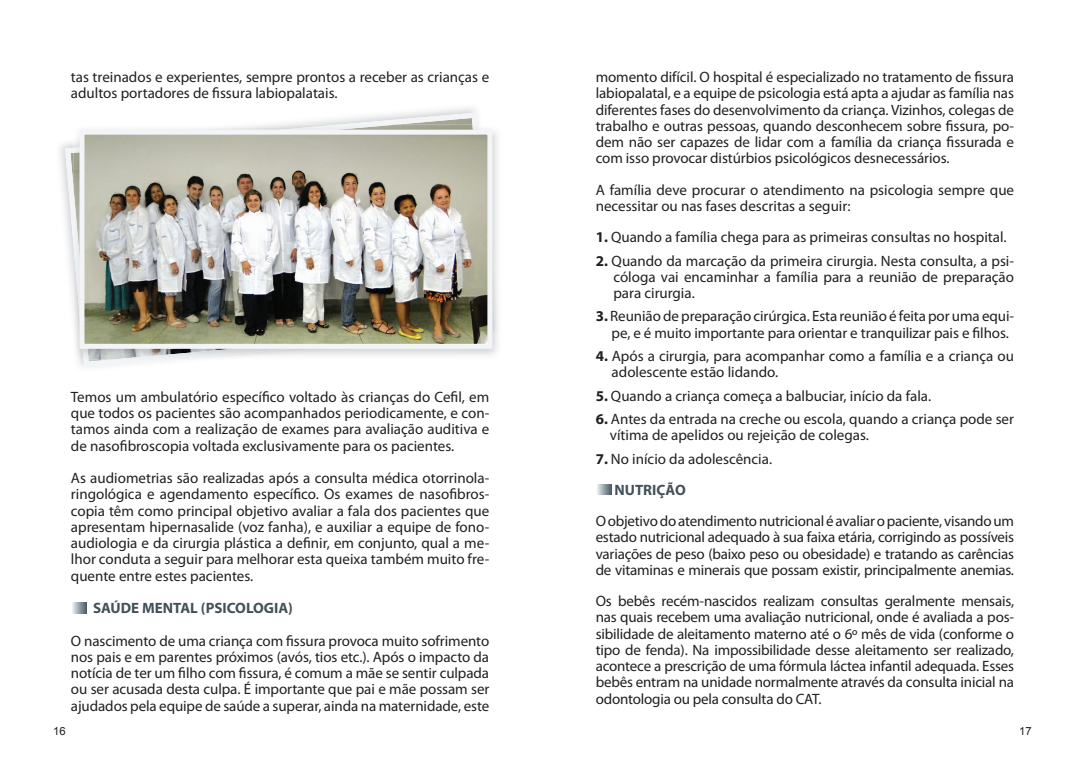
<style>
.page{position:relative;width:1085px;height:780px;background:#fff}
.page>*{position:absolute;margin:0;border:0;box-sizing:border-box;transform-origin:0 0}
.t1{font:15px/16.2px "Myriad Pro";color:#231f20;text-align:justify}
.t2{font:700 15px "Myriad Pro";color:#425159}
.t3{font:11.25px "Arial";color:#231f20}
.s1{font-weight:700}
.s2{font-weight:700;color:#425159}
</style>
<div class="page">
<svg style="left:72px;top:603px;width:15px;height:10px"></svg>
<svg style="left:65px;top:112px;width:415px;height:255px"></svg>
<img style="left:458px;top:128px;width:42px;height:231px">
<img style="left:74px;top:125px;width:320px;height:28px">
<img style="left:453px;top:125px;width:42px;height:209px">
<img style="left:74px;top:191px;width:41px;height:168px">
<img style="left:115px;top:349px;width:339px;height:10px">
<img style="left:85px;top:136px;width:401px;height:207px">
<div style="left:79px;top:130px;width:413px;height:219px;border:5px solid #f2f4f6"></div>
<svg style="left:597px;top:484px;width:14px;height:11px"></svg>
<p class="t1" style="left:71px;top:69px;width:420px">tas treinados e experientes, sempre prontos a receber as crianças e adultos portadores de fissura labiopalatais.</p>
<p class="t1" style="left:71px;top:388px;width:420px">Temos um ambulatório específico voltado às crianças do Cefil, em que todos os pacientes são acompanhados periodicamente, e con&shy;tamos ainda com a realização de exames para avaliação auditiva e de nasofibroscopia voltada exclusivamente para os pacientes.</p>
<p class="t1" style="left:71px;top:469px;width:420px">As audiometrias são realizadas após a consulta médica otorrinola&shy;ringológica e agendamento específico. Os exames de nasofibros&shy;copia têm como principal objetivo avaliar a fala dos pacientes que apresentam hipernasalide (voz fanha), e auxiliar a equipe de fono&shy;audiologia e da cirurgia plástica a definir, em conjunto, qual a me&shy;lhor conduta a seguir para melhorar esta queixa também muito fre&shy;quente entre estes pacientes.</p>
<p class="t2" style="left:93px;top:598px;width:201px">SAÚDE MENTAL (PSICOLOGIA)</p>
<p class="t1" style="left:71px;top:632px;width:420px">O nascimento de uma criança com fissura provoca muito sofrimento nos pais e em parentes próximos (avós, tios etc.). Após o impacto da notícia de ter um filho com fissura, é comum a mãe se sentir culpada ou ser acusada desta culpa. É importante que pai e mãe possam ser ajudados pela equipe de saúde a superar, ainda na maternidade, este</p>
<p class="t1" style="left:595px;top:69px;width:420px">momento difícil. O hospital é especializado no tratamento de fissura labiopalatal, e a equipe de psicologia está apta a ajudar as família nas diferentes fases do desenvolvimento da criança. Vizinhos, colegas de trabalho e outras pessoas, quando desconhecem sobre fissura, po&shy;dem não ser capazes de lidar com a família da criança fissurada e com isso provocar distúrbios psicológicos desnecessários.</p>
<p class="t1" style="left:595px;top:181px;width:420px">A família deve procurar o atendimento na psicologia sempre que necessitar ou nas fases descritas a seguir:</p>
<p class="t1" style="left:595px;top:229px;width:412px"><span class="s1">1.</span> Quando a família chega para as primeiras consultas no hospital.</p>
<p class="t1" style="left:613px;top:252px;width:402px;text-indent:-18px"><span class="s1">2.</span> Quando da marcação da primeira cirurgia. Nesta consulta, a psi&shy;cóloga vai encaminhar a família para a reunião de preparação para cirurgia.</p>
<p class="t1" style="left:611px;top:308px;width:404px;text-indent:-16px"><span class="s1">3.</span> Reunião de preparação cirúrgica. Esta reunião é feita por uma equi&shy;pe, e é muito importante para orientar e tranquilizar pais e filhos.</p>
<p class="t1" style="left:611px;top:347px;width:404px;text-indent:-16px"><span class="s1">4.</span> Após a cirurgia, para acompanhar como a família e a criança ou adolescente estão lidando.</p>
<p class="t1" style="left:595px;top:387px;width:337px"><span class="s1">5.</span> Quando a criança começa a balbuciar, início da fala.</p>
<p class="t1" style="left:609px;top:410px;width:405px;text-indent:-14px"><span class="s1">6.</span> Antes da entrada na creche ou escola, quando a criança pode ser vítima de apelidos ou rejeição de colegas.</p>
<p class="t1" style="left:614px;top:442px;width:159px;line-height:31.2px;text-indent:-19px"><span class="s1">7.</span> No início da adolescência.<br><span class="s2">NUTRIÇÃO</span></p>
<p class="t1" style="left:595px;top:512px;width:420px">O objetivo do atendimento nutricional é avaliar o paciente, visando um estado nutricional adequado à sua faixa etária, corrigindo as possíveis variações de peso (baixo peso ou obesidade) e tratando as carências de vitaminas e minerais que possam existir, principalmente anemias.</p>
<p class="t1" style="left:595px;top:592px;width:420px">Os bebês recém-nascidos realizam consultas geralmente mensais, nas quais recebem uma avaliação nutricional, onde é avaliada a pos&shy;sibilidade de aleitamento materno até o 6º mês de vida (conforme o tipo de fenda). Na impossibilidade desse aleitamento ser realizado, acontece a prescrição de uma fórmula láctea infantil adequada. Esses bebês entram na unidade normalmente através da consulta inicial na odontologia ou pela consulta do CAT.</p>
<p class="t3" style="left:53px;top:723px;width:14px">16</p>
<p class="t3" style="left:1019px;top:723px;width:14px">17</p>
</div>
